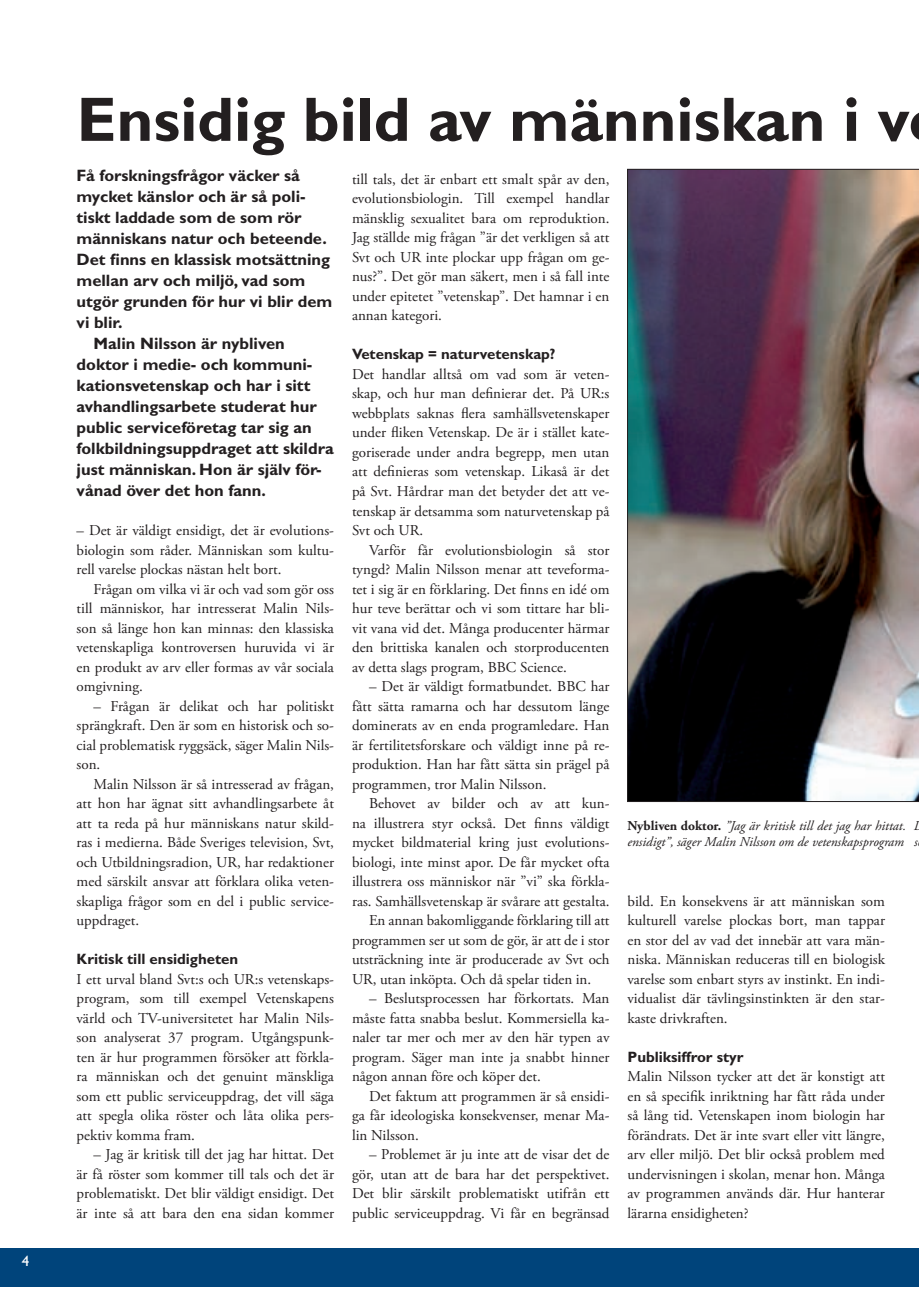
<style>
.page{position:relative;width:919px;height:1289px;background:#fff}
.page>*{position:absolute;margin:0;border:0;box-sizing:border-box;transform-origin:0 0}
.Rubrik{font:700 63px "Gill Sans Std";color:#231f20}
.Ingressindrag{font:700 16.5px/21px "Gill Sans Std";color:#231f20}
.Ingress{font:700 16.5px/21px "Gill Sans Std";color:#231f20}
.Brödtext__indrag{font:15px/19.5px "Adobe Garamond Pro";color:#231f20;text-align:justify}
.Brödtext__ej_indrag{font:15px/19.5px "Adobe Garamond Pro";color:#231f20;text-align:justify}
.Mellanrubrik{font:700 15px "Gill Sans Std";color:#231f20}
.Brödtext__indrag-2{font:15px "Gill Sans Std";color:#fff}
.Bildtext{font:italic 13.5px/16.5px "Adobe Garamond Pro";color:#231f20}
.s1{font-weight:700;font-style:normal}
</style>
<div class="page">
<div style="left:0;top:1247px;width:918px;height:39px;background:#00447b"></div>
<img style="left:627px;top:169px;width:291px;height:632px">
<p class="Brödtext__indrag-2" style="left:22px;top:1251px;width:9px">4</p>
<p class="Rubrik" style="left:77px;top:82px;width:834px">Ensidig bild av människan i v</p>
<p class="Ingress" style="left:77px;top:164px;width:257px">Få forskningsfrågor väcker så mycket känslor och är så poli&shy;tiskt laddade som de som rör människans natur och beteende.<br>Det finns en klassisk motsättning mellan arv och miljö, vad som utgör grunden för hur vi blir dem vi blir.</p>
<p class="Ingressindrag" style="left:77px;top:332px;width:259px;text-indent:17px">Malin Nilsson är nybliven doktor i medie- och kommuni&shy;kationsvetenskap och har i sitt avhandlingsarbete studerat hur public serviceföretag tar sig an folkbildningsuppdraget att skildra just människan. Hon är själv för&shy;vånad över det hon fann.</p>
<p class="Brödtext__ej_indrag" style="left:77px;top:521px;width:259px">– Det är väldigt ensidigt, det är evolutions&shy;biologin som råder. Människan som kultu&shy;rell varelse plockas nästan helt bort.</p>
<p class="Brödtext__indrag" style="left:77px;top:579px;width:259px;text-indent:17px">Frågan om vilka vi är och vad som gör oss till människor, har intresserat Malin Nils&shy;son så länge hon kan minnas: den klassiska vetenskapliga kontroversen huruvida vi är en produkt av arv eller formas av vår sociala omgivning.</p>
<p class="Brödtext__indrag" style="left:77px;top:696px;width:259px;text-indent:17px">– Frågan är delikat och har politiskt sprängkraft. Den är som en historisk och so&shy;cial problematisk ryggsäck, säger Malin Nils&shy;son.</p>
<p class="Brödtext__indrag" style="left:77px;top:774px;width:259px;text-indent:17px">Malin Nilsson är så intresserad av frågan, att hon har ägnat sitt avhandlingsarbete åt att ta reda på hur människans natur skild&shy;ras i medierna. Både Sveriges television, Svt, och Utbildningsradion, UR, har redaktioner med särskilt ansvar att förklara olika veten&shy;skapliga frågor som en del i public service&shy;uppdraget.</p>
<p class="Mellanrubrik" style="left:77px;top:950px;width:163px">Kritisk till ensidigheten</p>
<p class="Brödtext__ej_indrag" style="left:77px;top:969px;width:259px">I ett urval bland Svt:s och UR:s vetenskaps&shy;program, som till exempel Vetenskapens värld och TV-universitetet har Malin Nils&shy;son analyserat 37 program. Utgångspunk&shy;ten är hur programmen försöker att förkla&shy;ra människan och det genuint mänskliga som ett public serviceuppdrag, det vill säga att spegla olika röster och låta olika pers&shy;pektiv komma fram.</p>
<p class="Brödtext__indrag" style="left:77px;top:1145px;width:259px;text-indent:17px">– Jag är kritisk till det jag har hittat. Det är få röster som kommer till tals och det är problematiskt. Det blir väldigt ensidigt. Det är inte så att bara den ena sidan kommer</p>
<p class="Brödtext__indrag" style="left:352px;top:170px;width:259px">till tals, det är enbart ett smalt spår av den, evolutionsbiologin. Till exempel handlar mänsklig sexualitet bara om reproduktion.<br>Jag ställde mig frågan ”är det verkligen så att Svt och UR inte plockar upp frågan om ge&shy;nus?”. Det gör man säkert, men i så fall inte under epitetet ”vetenskap”. Det hamnar i en annan kategori.</p>
<p class="Mellanrubrik" style="left:352px;top:345px;width:205px">Vetenskap = naturvetenskap?</p>
<p class="Brödtext__ej_indrag" style="left:352px;top:365px;width:259px">Det handlar alltså om vad som är veten&shy;skap, och hur man definierar det. På UR:s webbplats saknas flera samhällsvetenskaper under fliken Vetenskap. De är i stället kate&shy;goriserade under andra begrepp, men utan att definieras som vetenskap. Likaså är det på Svt. Hårdrar man det betyder det att ve&shy;tenskap är detsamma som naturvetenskap på Svt och UR.</p>
<p class="Brödtext__indrag" style="left:352px;top:540px;width:259px;text-indent:17px">Varför får evolutionsbiologin så stor tyngd? Malin Nilsson menar att teveforma&shy;tet i sig är en förklaring. Det finns en idé om hur teve berättar och vi som tittare har bli&shy;vit vana vid det. Många producenter härmar den brittiska kanalen och storproducenten av detta slags program, BBC Science.</p>
<p class="Brödtext__indrag" style="left:352px;top:677px;width:259px;text-indent:17px">– Det är väldigt formatbundet. BBC har fått sätta ramarna och har dessutom länge dominerats av en enda programledare. Han är fertilitetsforskare och väldigt inne på re&shy;produktion. Han har fått sätta sin prägel på programmen, tror Malin Nilsson.</p>
<p class="Brödtext__indrag" style="left:352px;top:794px;width:259px;text-indent:17px">Behovet av bilder och av att kun&shy;na illustrera styr också. Det finns väldigt mycket bildmaterial kring just evolutions&shy;biologi, inte minst apor. De får mycket ofta illustrera oss människor när ”vi” ska förkla&shy;ras. Samhällsvetenskap är svårare att gestalta.</p>
<p class="Brödtext__indrag" style="left:352px;top:911px;width:259px;text-indent:17px">En annan bakomliggande förklaring till att programmen ser ut som de gör, är att de i stor utsträckning inte är producerade av Svt och UR, utan inköpta. Och då spelar tiden in.</p>
<p class="Brödtext__indrag" style="left:352px;top:989px;width:259px;text-indent:17px">– Beslutsprocessen har förkortats. Man måste fatta snabba beslut. Kommersiella ka&shy;naler tar mer och mer av den här typen av program. Säger man inte ja snabbt hinner någon annan före och köper det.</p>
<p class="Brödtext__indrag" style="left:352px;top:1086px;width:259px;text-indent:17px">Det faktum att programmen är så ensidi&shy;ga får ideologiska konsekvenser, menar Ma&shy;lin Nilsson.</p>
<p class="Brödtext__indrag" style="left:352px;top:1145px;width:259px;text-indent:17px">– Problemet är ju inte att de visar det de gör, utan att de bara har det perspektivet.<br>Det blir särskilt problematiskt utifrån ett public serviceuppdrag. Vi får en begränsad</p>
<p class="Bildtext" style="left:627px;top:817px;width:297px"><span class="s1">Nybliven doktor.</span> ”Jag är kritisk till det jag har hittat. D ensidigt”, säger Malin Nilsson om de vetenskapsprogram s</p>
<p class="Brödtext__indrag" style="left:627px;top:891px;width:259px">bild. En konsekvens är att människan som kulturell varelse plockas bort, man tappar en stor del av vad det innebär att vara män&shy;niska. Människan reduceras till en biologisk varelse som enbart styrs av instinkt. En indi&shy;vidualist där tävlingsinstinkten är den star&shy;kaste drivkraften.</p>
<p class="Mellanrubrik" style="left:627px;top:1047px;width:118px">Publiksiffror styr</p>
<p class="Brödtext__ej_indrag" style="left:627px;top:1067px;width:259px">Malin Nilsson tycker att det är konstigt att en så specifik inriktning har fått råda under så lång tid. Vetenskapen inom biologin har förändrats. Det är inte svart eller vitt längre, arv eller miljö. Det blir också problem med undervisningen i skolan, menar hon. Många av programmen används där. Hur hanterar lärarna ensidigheten?</p>
</div>
